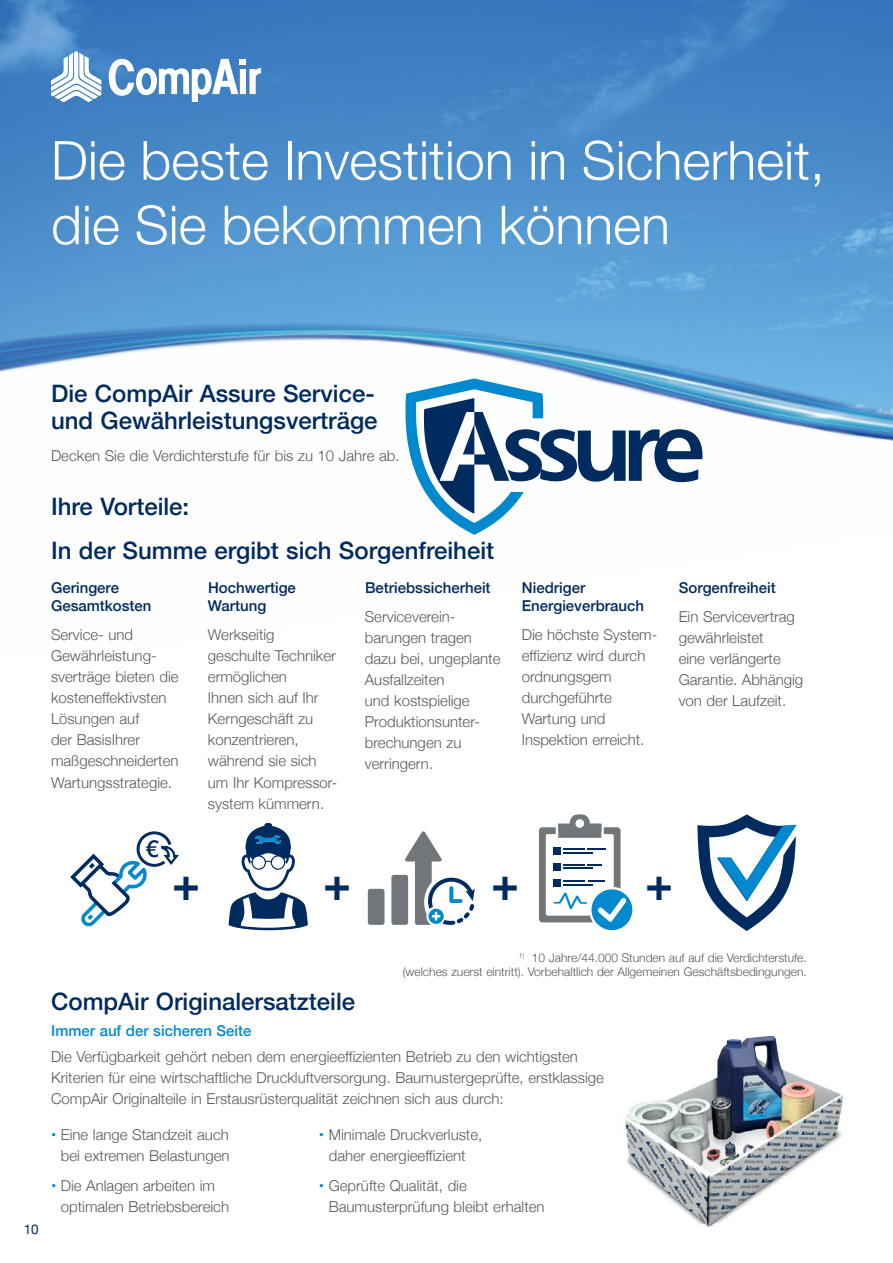
<style>
.page{position:relative;width:893px;height:1263px;background:#fff}
.page>*{position:absolute;margin:0;border:0;box-sizing:border-box;transform-origin:0 0}
.t1{font:300 53.85px/64.5px "Helvetica Neue";color:#fff}
.t2{font:700 46.5px "Helvetica Neue";color:#002b5f}
.t3{font:500 24px/27px "Helvetica Neue";color:#002b5f}
.t4{font:500 23.55px "Helvetica Neue";color:#002b5f}
.t5{font:300 15px/21px "Helvetica Neue";color:#58595b}
.t6{font:500 15px/18px "Helvetica Neue";color:#002b5f}
.t7{font:500 15px "Helvetica Neue";color:#0089cf}
.t8{font:13.5px "Helvetica Neue";color:#002b5f}
.t9{font:300 12px/14.4px "Helvetica Neue";color:#58595b;text-align:right}
.s1{font-weight:700;color:#0089cf}
</style>
<div class="page">
<img style="left:0;top:0;width:893px;height:316px">
<svg style="left:0;top:316px;width:893px;height:615px"></svg>
<img style="left:0;top:320px;width:893px;height:211px">
<svg style="left:109px;top:59px;width:152px;height:43px"></svg>
<svg style="left:51px;top:51px;width:50px;height:51px"></svg>
<svg style="left:404px;top:378px;width:298px;height:157px"></svg>
<svg style="left:229px;top:823px;width:79px;height:107px"></svg>
<svg style="left:539px;top:814px;width:93px;height:116px"></svg>
<svg style="left:68px;top:831px;width:111px;height:97px"></svg>
<svg style="left:697px;top:814px;width:100px;height:117px"></svg>
<div style="left:368px;top:889px;width:16px;height:36px;background:#71767a;border-radius:3px"></div>
<div style="left:391px;top:875px;width:17px;height:50px;background:#71767a;border-radius:3px"></div>
<svg style="left:404px;top:831px;width:71px;height:94px"></svg>
<img style="left:626px;top:1036px;width:217px;height:190px">
<h1 class="t1" style="left:51px;top:124px;width:775px">Die beste Investition in Sicherheit, die Sie bekommen können</h1>
<h3 class="t3" style="left:51px;top:378px;width:328px">Die CompAir Assure Service&shy;und Gewährleistungsverträge</h3>
<p class="t5" style="left:51px;top:444px;width:350px">Decken Sie die Verdichterstufe für bis zu 10 Jahre ab.</p>
<h3 class="t3" style="left:51px;top:482px;width:445px;line-height:44.7px">Ihre Vorteile:<br>In der Summe ergibt sich Sorgenfreiheit</h3>
<p class="t6" style="left:51px;top:577px;width:102px">Geringere<br>Gesamtkosten</p>
<p class="t5" style="left:51px;top:623px;width:129px">Service- und<br>Gewährleistung&shy;sverträge bieten die kosteneffektivsten<br>Lösungen auf<br>der BasisIhrer maßgeschneiderten<br>Wartungsstrategie.</p>
<p class="t6" style="left:365px;top:577px;width:127px">Betriebssicherheit</p>
<p class="t5" style="left:365px;top:605px;width:137px">Serviceverein&shy;barungen tragen dazu bei, ungeplante<br>Ausfallzeiten<br>und kostspielige<br>Produktionsunter&shy;brechungen zu verringern.</p>
<p class="t6" style="left:208px;top:577px;width:89px">Hochwertige<br>Wartung</p>
<p class="t5" style="left:208px;top:623px;width:131px">Werkseitig geschulte Techniker ermöglichen<br>Ihnen sich auf Ihr<br>Kerngeschäft zu konzentrieren, während sie sich um Ihr Kompressor&shy;system kümmern.</p>
<h3 class="t4" style="left:145px;top:830px;width:15px">€</h3>
<p class="t6" style="left:522px;top:577px;width:124px">Niedriger<br>Energieverbrauch</p>
<p class="t5" style="left:522px;top:623px;width:137px">Die hӧchste System&shy;effizienz wird durch ordnungsgem durchgeführte<br>Wartung und<br>Inspektion erreicht.</p>
<p class="t6" style="left:679px;top:577px;width:98px">Sorgenfreiheit</p>
<p class="t5" style="left:679px;top:605px;width:126px">Ein Servicevertrag gewährleistet<br>eine verlängerte<br>Garantie. Abhängig von der Laufzeit.</p>
<h2 class="t2" style="left:172px;top:847px;width:29px">+</h2>
<h2 class="t2" style="left:323px;top:847px;width:29px">+</h2>
<h2 class="t2" style="left:491px;top:847px;width:29px">+</h2>
<h2 class="t2" style="left:645px;top:847px;width:29px">+</h2>
<p class="t8" style="left:24px;top:1219px;width:17px">10</p>
<p class="t9" style="left:403px;top:950px;width:406px"><sup>1)</sup> 10 Jahre/44.000 Stunden auf auf die Verdichterstufe.<br>(welches zuerst eintritt). Vorbehaltlich der Allgemeinen Geschäftsbedingungen.</p>
<h3 class="t3" style="left:51px;top:986px;width:305px">CompAir Originalersatzteile</h3>
<p class="t7" style="left:51px;top:1019px;width:202px">Immer auf der sicheren Seite</p>
<p class="t5" style="left:51px;top:1045px;width:554px">Die Verfügbarkeit gehört neben dem energieeffizienten Betrieb zu den wichtigsten<br>Kriterien für eine wirtschaftliche Druckluftversorgung. Baumustergeprüfte, erstklassige<br>CompAir Originalteile in Erstausrüsterqualität zeichnen sich aus durch:</p>
<p class="t5" style="left:51px;top:1123px;width:180px;text-align:right"><span class="s1">•</span> Eine lange Standzeit auch bei extremen Belastungen</p>
<p class="t5" style="left:61px;top:1174px;width:170px;text-indent:-10px"><span class="s1">•</span> Die Anlagen arbeiten im optimalen Betriebsbereich</p>
<p class="t5" style="left:319px;top:1123px;width:165px;text-align:center"><span class="s1">•</span> Minimale Druckverluste, daher energieeffizient</p>
<p class="t5" style="left:329px;top:1174px;width:217px;text-indent:-10px"><span class="s1">•</span> Geprüfte Qualität, die<br>Baumusterprüfung bleibt erhalten</p>
</div>
